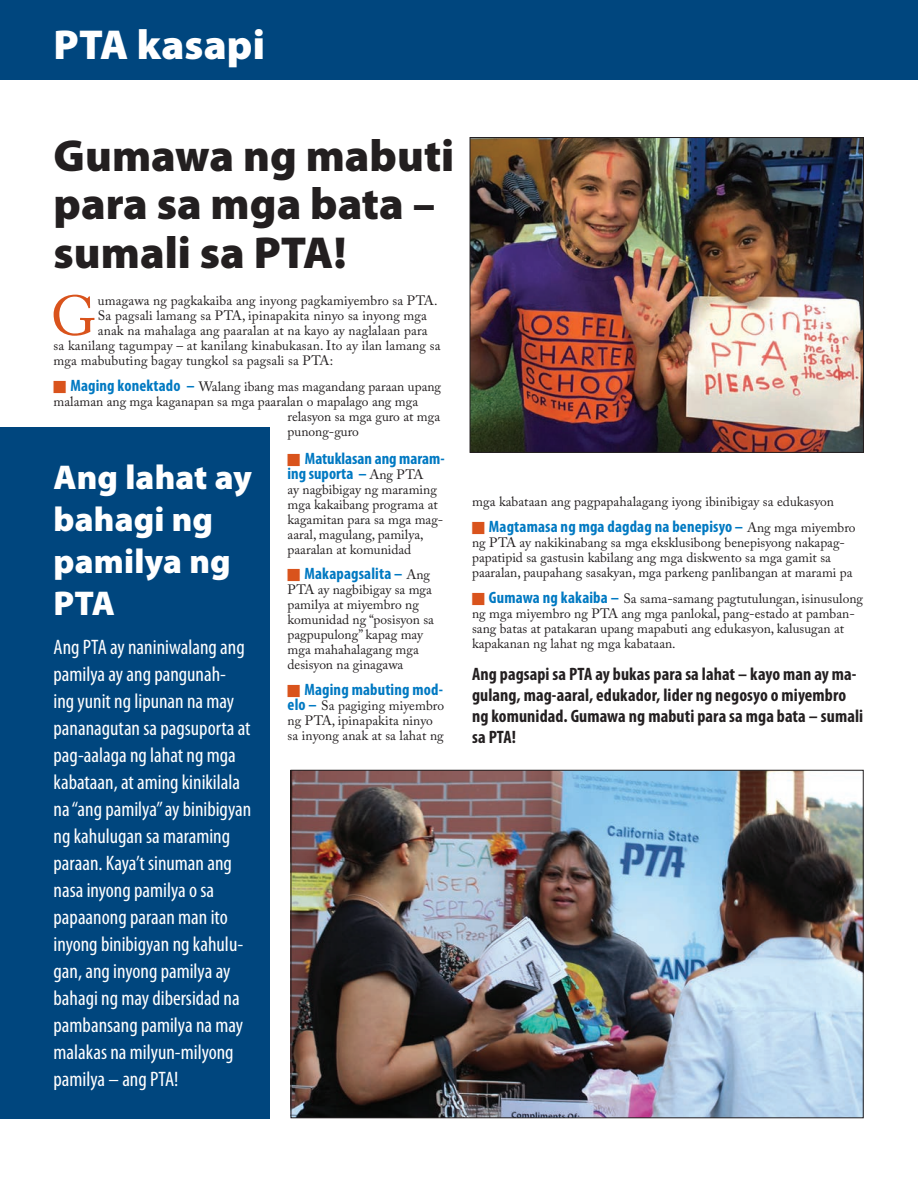
<style>
.page{position:relative;width:918px;height:1188px;background:#fff}
.page>*{position:absolute;margin:0;border:0;box-sizing:border-box;transform-origin:0 0}
.t1{font:55.65px "Adobe Caslon Pro";color:#d9531c}
.t2{font:900 45px/48.6px "Myriad Pro";color:#231f20}
.t3{font:900 42px "Myriad Pro";letter-spacing:.005em;color:#fff}
.t4{font:900 34.5px/42px "Myriad Pro";letter-spacing:.005em;color:#fff}
.t5{font:condensed 21px/27px "Myriad Pro";color:#fff}
.t6{font:700 condensed 18px/21px "Myriad Pro";letter-spacing:.005em;color:#231f20}
.t7{font:700 condensed 16.5px/15px "Myriad Pro";letter-spacing:.01em;color:#0079c2}
.t8{font:13.5px/15px "Adobe Caslon Pro";color:#231f20}
.s1{color:#d9531c}
.s2{font-family:"Myriad Pro";font-weight:700;font-stretch:condensed;font-size:16.5px;color:#0079c2}
.s3{font-family:"Adobe Caslon Pro";font-weight:400;font-stretch:normal;font-size:13.5px;color:#231f20}
</style>
<div class="page">
<div style="left:0;top:427px;width:270px;height:691px;background:#00467e"></div>
<div style="left:0;top:0;width:918px;height:80px;background:#00467e"></div>
<img style="left:472px;top:139px;width:390px;height:312px">
<div style="left:470px;top:137px;width:394px;height:316px;border:1px solid #231f20"></div>
<img style="left:293px;top:772px;width:569px;height:344px">
<h3 class="t3" style="left:54px;top:21px;width:213px">PTA kasapi</h3>
<h2 class="t2" style="left:54px;top:132px;width:402px">Gumawa ng mabuti para sa mga bata – sumali sa PTA!</h2>
<h1 class="t1" style="left:51px;top:283px;width:47px">G</h1>
<p class="t8" style="left:98px;top:293px;width:341px">umagawa ng pagkakaiba ang inyong pagkamiyembro sa PTA.</p>
<p class="t8" style="left:98px;top:308px;width:331px">Sa pagsali lamang sa PTA, ipinapakita ninyo sa inyong mga</p>
<p class="t8" style="left:98px;top:323px;width:331px">anak na mahalaga ang paaralan at na kayo ay naglalaan para</p>
<p class="t8" style="left:54px;top:338px;width:388px">sa kanilang tagumpay – at kanilang kinabukasan. Ito ay ilan lamang sa</p>
<p class="t8" style="left:54px;top:353px;width:281px">mga mabubuting bagay tungkol sa pagsali sa PTA:</p>
<p class="t8" style="left:54px;top:379px;width:389px"><span class="s1">■</span> <span class="s2">Maging konektado –</span> Walang ibang mas magandang paraan upang</p>
<p class="t8" style="left:54px;top:394px;width:366px">malaman ang mga kaganapan sa mga paaralan o mapalago ang mga</p>
<p class="t8" style="left:288px;top:409px;width:154px">relasyon sa mga guro at mga</p>
<p class="t8" style="left:288px;top:424px;width:73px">punong-guro</p>
<p class="t7" style="left:288px;top:450px;width:159px"><span class="s1">■</span> Matuklasan ang maram&shy;ing suporta – <span class="s3">Ang PTA</span></p>
<p class="t8" style="left:288px;top:481px;width:157px">ay nagbibigay ng maraming mga kakaibang programa at kagamitan para sa mga mag&shy;aaral, magulang, pamilya, paaralan at komunidad</p>
<p class="t7" style="left:288px;top:566px;width:144px"><span class="s1">■</span> Makapagsalita – <span class="s3">Ang</span></p>
<p class="t8" style="left:288px;top:582px;width:148px">PTA ay nagbibigay sa mga pamilya at miyembro ng komunidad ng “posisyon sa pagpupulong” kapag may mga mahahalagang mga desisyon na ginagawa</p>
<p class="t7" style="left:288px;top:682px;width:157px"><span class="s1">■</span> Maging mabuting mod-</p>
<p class="t8" style="left:288px;top:698px;width:158px"><span class="s2">elo –</span> Sa pagiging miyembro ng PTA, ipinapakita ninyo sa inyong anak at sa lahat ng</p>
<h3 class="t4" style="left:54px;top:457px;width:200px">Ang lahat ay bahagi ng pamilya ng<br>PTA</h3>
<p class="t5" style="left:54px;top:633px;width:199px">Ang PTA ay naniniwalang ang pamilya ay ang pangunah&shy;ing yunit ng lipunan na may pananagutan sa pagsuporta at pag-aalaga ng lahat ng mga kabataan, at aming kinikilala na “ang pamilya” ay binibigyan ng kahulugan sa maraming paraan. Kaya’t sinuman ang nasa inyong pamilya o sa papaanong paraan man ito inyong binibigyan ng kahulu&shy;gan, ang inyong pamilya ay bahagi ng may dibersidad na pambansang pamilya na may malakas na milyun-milyong pamilya – ang PTA!</p>
<p class="t8" style="left:472px;top:494px;width:363px">mga kabataan ang pagpapahalagang iyong ibinibigay sa edukasyon</p>
<p class="t7" style="left:472px;top:519px;width:385px"><span class="s1">■</span> Magtamasa ng mga dagdag na benepisyo – <span class="s3">Ang mga miyembro</span></p>
<p class="t8" style="left:472px;top:535px;width:382px">ng PTA ay nakikinabang sa mga eksklusibong benepisyong nakapag&shy;papatipid sa gastusin kabilang ang mga diskwento sa mga gamit sa paaralan, paupahang sasakyan, mga parkeng panlibangan at marami pa</p>
<p class="t8" style="left:472px;top:591px;width:393px"><span class="s1">■</span> <span class="s2">Gumawa ng kakaiba –</span> Sa sama-samang pagtutulungan, isinusulong ng mga miyembro ng PTA ang mga panlokal, pang-estado at pamban&shy;sang batas at patakaran upang mapabuti ang edukasyon, kalusugan at kapakanan ng lahat ng mga kabataan.</p>
<h3 class="t6" style="left:472px;top:663px;width:393px">Ang pagsapi sa PTA ay bukas para sa lahat – kayo man ay ma&shy;gulang, mag-aaral, edukador, lider ng negosyo o miyembro ng komunidad. Gumawa ng mabuti para sa mga bata – sumali sa PTA!</h3>
</div>
